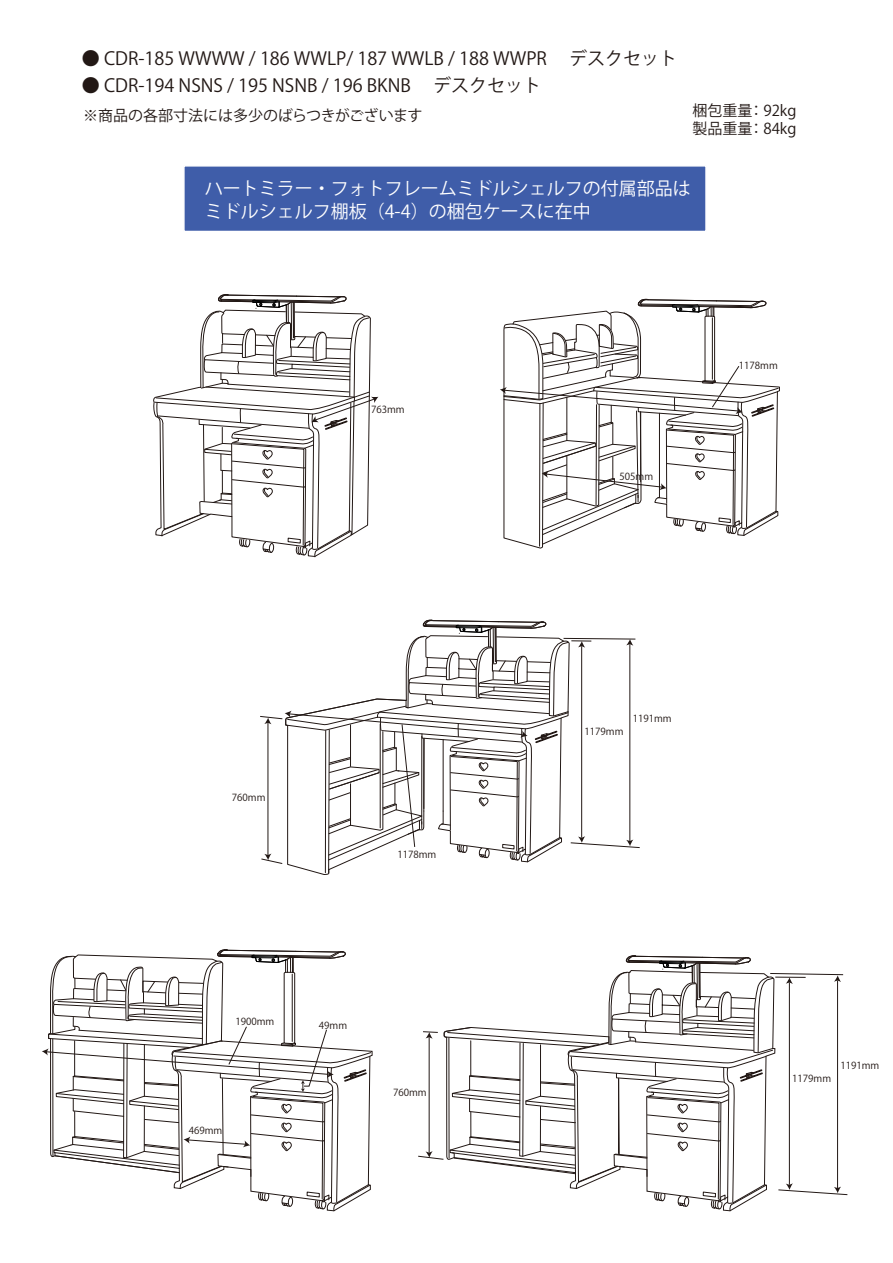
<style>
.page{position:relative;width:893px;height:1263px;background:#fff}
.page>*{position:absolute;margin:0;border:0;box-sizing:border-box;transform-origin:0 0}
.t1{font:18px "Koz Go Pr 6 N";color:#221815}
.t2{font:18px/22.5px "Koz Go Pr 6 N";color:#fff}
.t3{font:15px/18px "Koz Go Pr 6 N";color:#221815}
.t4{font:9.75px "Koz Go Pr 6 N";color:#221815}
</style>
<div class="page">
<div style="left:183px;top:165px;width:524px;height:67px;background:#3f5da9;border:2px solid #fff"></div>
<svg style="left:42px;top:949px;width:331px;height:263px"></svg>
<svg style="left:418px;top:955px;width:430px;height:257px"></svg>
<svg style="left:260px;top:620px;width:380px;height:255px"></svg>
<svg style="left:500px;top:299px;width:279px;height:248px"></svg>
<svg style="left:154px;top:208px;width:224px;height:349px"></svg>
<p class="t1" style="left:82px;top:48px;width:597px">● CDR-185 WWWW / 186 WWLP/ 187 WWLB / 188 WWPR 　デスクセット</p>
<p class="t1" style="left:82px;top:76px;width:461px">● CDR-194 NSNS / 195 NSNB / 196 BKNB 　デスクセット</p>
<p class="t3" style="left:83px;top:107px;width:341px">※商品の各部寸法には多少のばらつきがございます</p>
<p class="t3" style="left:692px;top:102px;width:106px">梱包重量： 92kg製品重量： 84kg</p>
<p class="t2" style="left:205px;top:178px;width:487px">ハートミラー・フォトフレームミドルシェルフの付属部品はミドルシェルフ棚板（4-4）の梱包ケースに在中</p>
<p class="t4" style="left:371px;top:404px;width:35px">763mm</p>
<p class="t4" style="left:619px;top:470px;width:35px">505mm</p>
<p class="t4" style="left:739px;top:360px;width:40px">1178mm</p>
<p class="t4" style="left:232px;top:792px;width:35px">760mm</p>
<p class="t4" style="left:397px;top:849px;width:40px">1178mm</p>
<p class="t4" style="left:235px;top:1016px;width:40px">1900mm</p>
<p class="t4" style="left:189px;top:1125px;width:35px">469mm</p>
<p class="t4" style="left:319px;top:1019px;width:30px">49mm</p>
<p class="t4" style="left:393px;top:1087px;width:35px">760mm</p>
<p class="t4" style="left:584px;top:726px;width:40px">1179mm</p>
<p class="t4" style="left:633px;top:713px;width:40px">1191mm</p>
<p class="t4" style="left:792px;top:1073px;width:40px">1179mm</p>
<p class="t4" style="left:840px;top:1060px;width:40px">1191mm</p>
</div>
